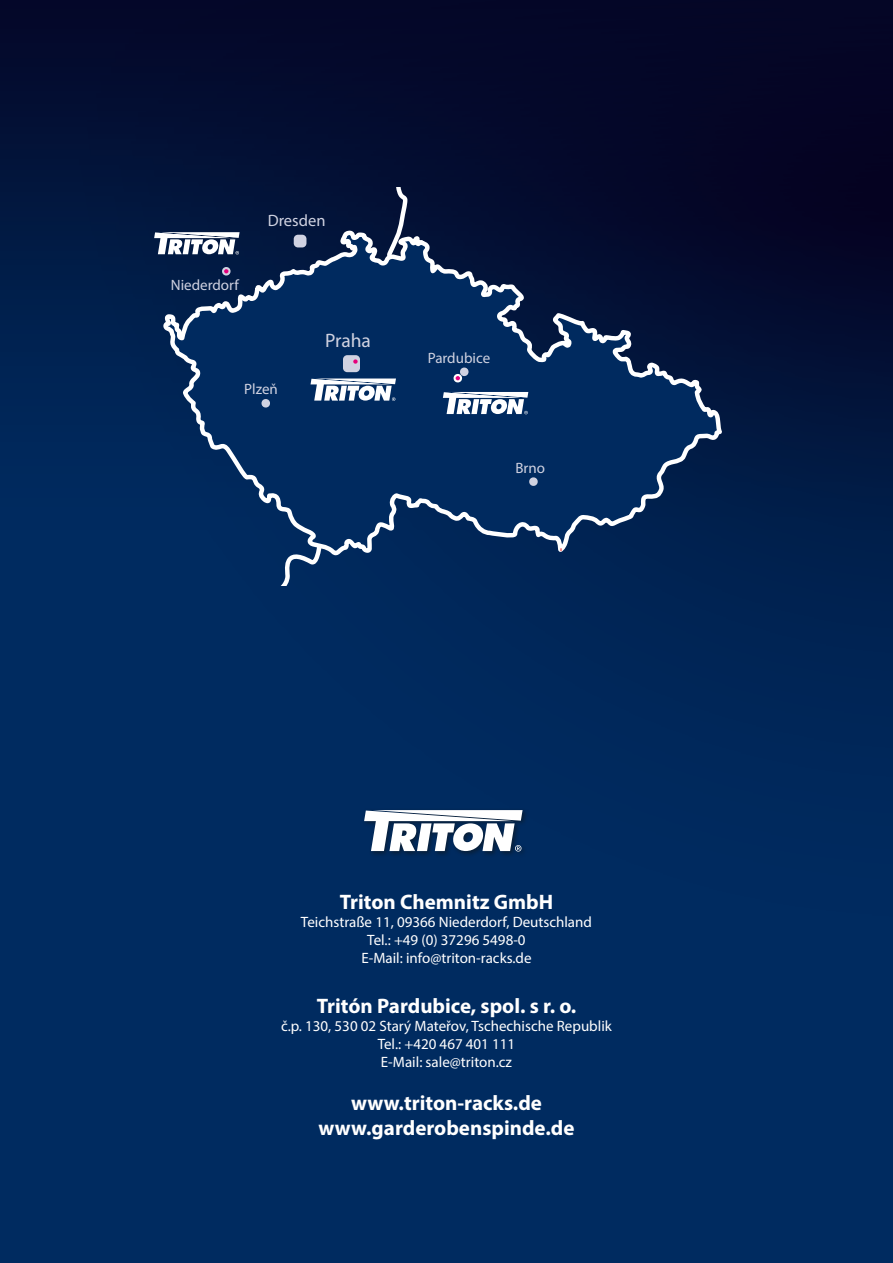
<style>
.page{position:relative;width:893px;height:1263px;background:#fff}
.page>*{position:absolute;margin:0;border:0;box-sizing:border-box;transform-origin:0 0}
.t1{font:700 21px/25.2px "Myriad Pro";color:#fff;text-align:center}
.t2{font:19.5px "Myriad Pro";letter-spacing:-.005em;color:#d0d2e1}
.t3{font:16.5px "Myriad Pro";color:#d0d2e1}
.t4{font:15px/18px "Myriad Pro";color:#fff;text-align:center}
.t5{font:15px "Myriad Pro";color:#d0d2e1}
</style>
<div class="page">
<img style="left:0;top:0;width:893px;height:1263px">
<div style="left:317px;top:187px;width:93px;height:40px;background:#031237"></div>
<div style="left:182px;top:557px;width:142px;height:29px;background:#002a5f"></div>
<svg style="left:164px;top:227px;width:559px;height:330px;background:#0e2e5c"></svg>
<svg style="left:443px;top:392px;width:85px;height:22px"></svg>
<div style="left:343px;top:355px;width:17px;height:17px;background:#d0d2e1;border-radius:4px"></div>
<div style="left:460px;top:368px;width:8px;height:8px;background:#d0d2e1;border-radius:4px"></div>
<svg style="left:454px;top:374px;width:8px;height:8px"></svg>
<div style="left:294px;top:235px;width:12px;height:12px;background:#d0d2e1;border-radius:4px"></div>
<svg style="left:456px;top:376px;width:4px;height:4px"></svg>
<div style="left:529px;top:477px;width:9px;height:9px;background:#d0d2e1;border-radius:4px"></div>
<div style="left:261px;top:399px;width:9px;height:8px;background:#d0d2e1;border-radius:4px"></div>
<svg style="left:222px;top:267px;width:9px;height:9px"></svg>
<svg style="left:224px;top:269px;width:4px;height:4px"></svg>
<svg style="left:353px;top:359px;width:5px;height:5px"></svg>
<svg style="left:311px;top:378px;width:85px;height:23px"></svg>
<svg style="left:154px;top:232px;width:86px;height:23px"></svg>
<div style="left:362px;top:808px;width:167px;height:50px;background:#12120d;opacity:.5"></div>
<svg style="left:364px;top:810px;width:159px;height:41px"></svg>
<p class="t5" style="left:171px;top:276px;width:70px">Niederdorf</p>
<p class="t3" style="left:268px;top:210px;width:59px">Dresden</p>
<h2 class="t2" style="left:325px;top:328px;width:47px">Praha</h2>
<p class="t5" style="left:244px;top:379px;width:35px">Plzeň</p>
<p class="t5" style="left:428px;top:348px;width:64px">Pardubice</p>
<p class="t5" style="left:515px;top:458px;width:31px">Brno</p>
<h1 class="t1" style="left:340px;top:888px;width:215px">Triton Chemnitz GmbH</h1>
<p class="t4" style="left:301px;top:912px;width:292px">Teichstraße 11, 09366 Niederdorf, Deutschland<br>Tel.: +49 (0) 37296 5498-0<br>E-Mail: info@triton-racks.de</p>
<h1 class="t1" style="left:317px;top:993px;width:261px">Tritón Pardubice, spol. s r. o.</h1>
<p class="t4" style="left:281px;top:1017px;width:332px">č.p. 130, 530 02 Starý Mateřov, Tschechische Republik<br>Tel.: +420 467 401 111<br>E-Mail: sale@triton.cz</p>
<h1 class="t1" style="left:319px;top:1090px;width:257px">www.triton-racks.de www.garderobenspinde.de</h1>
</div>
